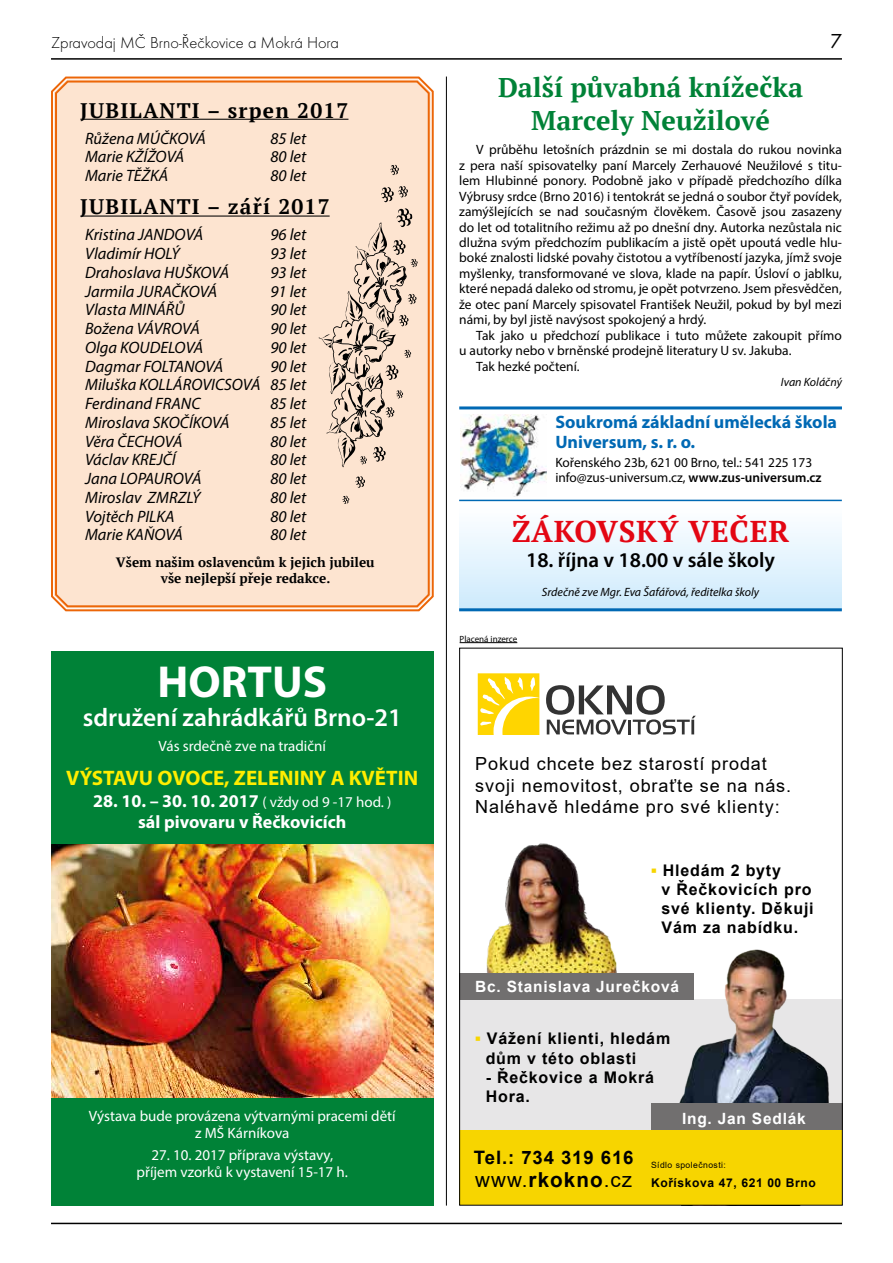
<style>
.page{position:relative;width:893px;height:1263px;background:#fff}
.page>*{position:absolute;margin:0;border:0;box-sizing:border-box;transform-origin:0 0}
.t1{font:700 45px "Myriad Pro";color:#fff}
.t2{font:700 30px "PT Serif";letter-spacing:.02em;color:#e30613}
.t3{font:700 27px/33px "PT Serif";color:#008237;text-align:center}
.t4{font:600 25.5px "Myriad Pro";color:#fff}
.t5{font:700 21px "PT Serif";letter-spacing:.06em;color:#000}
.t6{font:700 21px "Myriad Pro";color:#ffed00}
.t7{font:600 21px "Myriad Pro";color:#000}
.t8{font:21px "Futura TOT";color:#000}
.t9{font:20.7px "Arial";color:#000}
.t10{font:700 18.45px "Arial";letter-spacing:.05em;color:#000}
.t11{font:18px/21.6px "Arial";letter-spacing:.05em;color:#000}
.t12{font:700 18px/21px "Myriad Pro";color:#fff;text-align:center}
.t13{font:700 18px/19.5px "Myriad Pro";color:#0069b4}
.t14{font:italic 16.5px/18.8px "Myriad Pro";color:#000;text-align:justify}
.t15{font:16.5px "Futura TOT Ligh";color:#000}
.t16{font:700 16.05px/19.2px "Arial";letter-spacing:.05em;color:#000}
.t17{font:700 15.45px "Arial";letter-spacing:.05em;color:#fff}
.t18{font:15px/17.2px "Myriad Pro";color:#fff;text-align:center}
.t19{font:13.5px/15.5px "Myriad Pro";color:#000;text-align:justify}
.t20{font:700 13.5px/16.5px "PT Serif";color:#000;text-align:center}
.t21{font:700 12.15px "Arial";letter-spacing:.05em;color:#000}
.t22{font:italic 12px "Myriad Pro";color:#000}
.t23{font:9px "Myriad Pro";color:#000}
.t24{font:8.7px "Arial";letter-spacing:.05em;color:#000}
.s1{font-weight:400;font-size:15px}
.s2{font-weight:600}
.s3{color:#f7d500}
.s4{font-weight:700}
</style>
<div class="page">
<hr style="left:51px;top:58px;width:791px;height:2px;background:#000">
<hr style="left:51px;top:1223px;width:791px;height:1px;background:#000">
<svg style="left:51px;top:76px;width:383px;height:536px"></svg>
<div style="left:54px;top:79px;width:377px;height:529px;background:#fde4d0"></div>
<hr style="left:80px;top:119px;width:268px;height:1px;background:#000">
<hr style="left:80px;top:216px;width:250px;height:1px;background:#000">
<svg style="left:389px;top:164px;width:11px;height:12px"></svg>
<svg style="left:342px;top:495px;width:8px;height:9px"></svg>
<svg style="left:318px;top:185px;width:100px;height:303px"></svg>
<hr style="left:446px;top:77px;width:1px;height:1128px;background:#000">
<img style="left:486px;top:843px;width:131px;height:130px">
<div style="left:460px;top:1000px;width:382px;height:130px;background:#e7e6e7"></div>
<img style="left:669px;top:949px;width:163px;height:155px">
<svg style="left:478px;top:673px;width:61px;height:62px"></svg>
<svg style="left:546px;top:685px;width:150px;height:50px"></svg>
<div style="left:460px;top:1130px;width:382px;height:75px;background:#f7d500"></div>
<div style="left:651px;top:1104px;width:191px;height:26px;background:#716f6f"></div>
<div style="left:460px;top:973px;width:234px;height:27px;background:#716f6f"></div>
<hr style="left:460px;top:642px;width:57px;height:1px;background:#000">
<div style="left:51px;top:651px;width:383px;height:554px;background:#008237"></div>
<svg style="left:459px;top:409px;width:383px;height:199px"></svg>
<img style="left:460px;top:414px;width:86px;height:83px">
<hr style="left:459px;top:406px;width:383px;height:3px;background:#0069b4">
<hr style="left:459px;top:608px;width:383px;height:3px;background:#0069b4">
<hr style="left:459px;top:500px;width:383px;height:1px;background:#0069b4">
<img style="left:51px;top:844px;width:383px;height:253px">
<p class="t15" style="left:51px;top:33px;width:289px">Zpravodaj MČ Brno-Řečkovice a Mokrá Hora</p>
<h3 class="t8" style="left:830px;top:28px;width:13px">7</h3>
<h3 class="t5" style="left:80px;top:96px;width:270px">JUBILANTI – srpen 2017</h3>
<p class="t14" style="left:85px;top:128px;width:122px">Růžena MÚČKOVÁ</p>
<p class="t14" style="left:270px;top:128px;width:37px">85 let</p>
<p class="t14" style="left:85px;top:147px;width:101px">Marie KŽÍŽOVÁ</p>
<p class="t14" style="left:270px;top:147px;width:37px">80 let</p>
<p class="t14" style="left:85px;top:166px;width:85px">Marie TĚŽKÁ</p>
<p class="t14" style="left:270px;top:166px;width:37px">80 let</p>
<h3 class="t5" style="left:80px;top:193px;width:251px">JUBILANTI – září 2017</h3>
<p class="t14" style="left:85px;top:225px;width:120px">Kristina JANDOVÁ</p>
<p class="t14" style="left:270px;top:225px;width:37px">96 let</p>
<p class="t14" style="left:85px;top:244px;width:96px">Vladimír HOLÝ</p>
<p class="t14" style="left:270px;top:244px;width:37px">93 let</p>
<p class="t14" style="left:85px;top:263px;width:146px">Drahoslava HUŠKOVÁ</p>
<p class="t14" style="left:270px;top:263px;width:37px">93 let</p>
<p class="t14" style="left:85px;top:281px;width:134px">Jarmila JURAČKOVÁ</p>
<p class="t14" style="left:270px;top:281px;width:37px">91 let</p>
<p class="t14" style="left:85px;top:300px;width:101px">Vlasta MINÁŘŮ</p>
<p class="t14" style="left:270px;top:300px;width:37px">90 let</p>
<p class="t14" style="left:85px;top:319px;width:116px">Božena VÁVROVÁ</p>
<p class="t14" style="left:270px;top:319px;width:37px">90 let</p>
<p class="t14" style="left:85px;top:338px;width:120px">Olga KOUDELOVÁ</p>
<p class="t14" style="left:270px;top:338px;width:37px">90 let</p>
<p class="t14" style="left:85px;top:356px;width:140px">Dagmar FOLTANOVÁ</p>
<p class="t14" style="left:85px;top:356px;width:223px;text-indent:185px">90 let Miluška KOLLÁROVICSOVÁ 85 let Ferdinand FRANC</p>
<p class="t14" style="left:270px;top:394px;width:37px">85 let</p>
<p class="t14" style="left:85px;top:413px;width:146px">Miroslava SKOČÍKOVÁ</p>
<p class="t14" style="left:270px;top:413px;width:37px">85 let</p>
<p class="t14" style="left:85px;top:431px;width:99px">Věra ČECHOVÁ</p>
<p class="t14" style="left:270px;top:431px;width:37px">80 let</p>
<p class="t14" style="left:85px;top:450px;width:92px">Václav KREJČÍ</p>
<p class="t14" style="left:270px;top:450px;width:37px">80 let</p>
<p class="t14" style="left:85px;top:469px;width:118px">Jana LOPAUROVÁ</p>
<p class="t14" style="left:270px;top:469px;width:37px">80 let</p>
<p class="t14" style="left:85px;top:488px;width:117px">Miroslav ZMRZLÝ</p>
<p class="t14" style="left:270px;top:488px;width:37px">80 let</p>
<p class="t14" style="left:85px;top:506px;width:91px">Vojtěch PILKA</p>
<p class="t14" style="left:270px;top:506px;width:37px">80 let</p>
<p class="t14" style="left:85px;top:525px;width:99px">Marie KAŇOVÁ</p>
<p class="t14" style="left:270px;top:525px;width:37px">80 let</p>
<p class="t20" style="left:116px;top:553px;width:260px">Všem našim oslavencům k jejich jubileu vše nejlepší přeje redakce.</p>
<h1 class="t1" style="left:157px;top:653px;width:171px">HORTUS</h1>
<h3 class="t4" style="left:83px;top:701px;width:321px">sdružení zahrádkářů Brno-21</h3>
<p class="t18" style="left:159px;top:737px;width:169px">Vás srdečně zve na tradiční</p>
<h3 class="t6" style="left:66px;top:764px;width:353px">VÝSTAVU OVOCE, ZELENINY A KVĚTIN</h3>
<h3 class="t12" style="left:93px;top:789px;width:300px">28. 10. – 30. 10. 2017 <span class="s1">( vždy od 9 -17 hod. ) </span>sál pivovaru v Řečkovicích</h3>
<p class="t18" style="left:89px;top:1107px;width:308px">Výstava bude provázena výtvarnými pracemi dětí z MŠ Kárníkova</p>
<p class="t18" style="left:137px;top:1146px;width:213px">27. 10. 2017 příprava výstavy, příjem vzorků k vystavení 15-17 h.</p>
<h3 class="t3" style="left:498px;top:71px;width:307px">Další půvabná knížečka<br>Marcely Neužilové</h3>
<p class="t19" style="left:459px;top:142px;width:384px;text-indent:17px">V průběhu letošních prázdnin se mi dostala do rukou novinka z pera naší spisovatelky paní Marcely Zerhauové Neužilové s titu&shy;lem Hlubinné ponory. Podobně jako v případě předchozího dílka Výbrusy srdce (Brno 2016) i tentokrát se jedná o soubor čtyř povídek, zamýšlejících se nad současným člověkem. Časově jsou zasazeny do let od totalitního režimu až po dnešní dny. Autorka nezůstala nic dlužna svým předchozím publikacím a jistě opět upoutá vedle hlu&shy;boké znalosti lidské povahy čistotou a vytříbeností jazyka, jímž svoje myšlenky, transformované ve slova, klade na papír. Úsloví o jablku, které nepadá daleko od stromu, je opět potvrzeno. Jsem přesvědčen, že otec paní Marcely spisovatel František Neužil, pokud by byl mezi námi, by byl jistě navýsost spokojený a hrdý.</p>
<p class="t19" style="left:476px;top:327px;width:367px">Tak jako u předchozí publikace i tuto můžete zakoupit přímo</p>
<p class="t19" style="left:459px;top:343px;width:334px">u autorky nebo v brněnské prodejně literatury U sv. Jakuba.</p>
<p class="t19" style="left:476px;top:358px;width:105px">Tak hezké počtení.</p>
<p class="t22" style="left:781px;top:375px;width:63px">Ivan Koláčný</p>
<h3 class="t13" style="left:555px;top:412px;width:283px">Soukromá základní umělecká škola<br>Universum, s. r. o.</h3>
<p class="t19" style="left:555px;top:455px;width:268px;line-height:15px">Kořenského 23b, 621 00 Brno, tel.: 541 225 173 info@zus-universum.cz, <span class="s2">www.zus-universum.cz</span></p>
<h2 class="t2" style="left:512px;top:512px;width:279px">ŽÁKOVSKÝ VEČER</h2>
<h3 class="t7" style="left:526px;top:547px;width:250px">18. října v 18.00 v sále školy</h3>
<p class="t23" style="left:460px;top:633px;width:59px">Placená inzerce</p>
<p class="t22" style="left:542px;top:585px;width:219px">Srdečně zve Mgr. Eva Šafářová, ředitelka školy</p>
<h3 class="t11" style="left:475px;top:753px;width:317px">Pokud chcete bez starostí prodat svoji nemovitost, obraťte se na nás.<br>Naléhavě hledáme pro své klienty:</h3>
<p class="t16" style="left:661px;top:860px;width:154px;text-indent:-11px"><span class="s3">▪</span> Hledám 2 byty<br>v Řečkovicích pro své klienty. Děkuji<br>Vám za nabídku.</p>
<p class="t17" style="left:475px;top:976px;width:205px">Bc. Stanislava Jurečková</p>
<p class="t16" style="left:486px;top:1029px;width:186px;text-indent:-11px"><span class="s3">▪</span> Vážení klienti, hledám dům v této oblasti</p>
<p class="t16" style="left:486px;top:1068px;width:170px">- Řečkovice a Mokrá<br>Hora.</p>
<p class="t17" style="left:682px;top:1108px;width:125px">Ing. Jan Sedlák</p>
<h3 class="t10" style="left:474px;top:1145px;width:161px">Tel.: 734 319 616</h3>
<h3 class="t9" style="left:475px;top:1165px;width:158px">www.<span class="s4">rkokno</span>.cz</h3>
<p class="t24" style="left:651px;top:1158px;width:76px">Sídlo společnosti:</p>
<p class="t21" style="left:651px;top:1174px;width:166px">Kořískova 47, 621 00 Brno</p>
</div>
